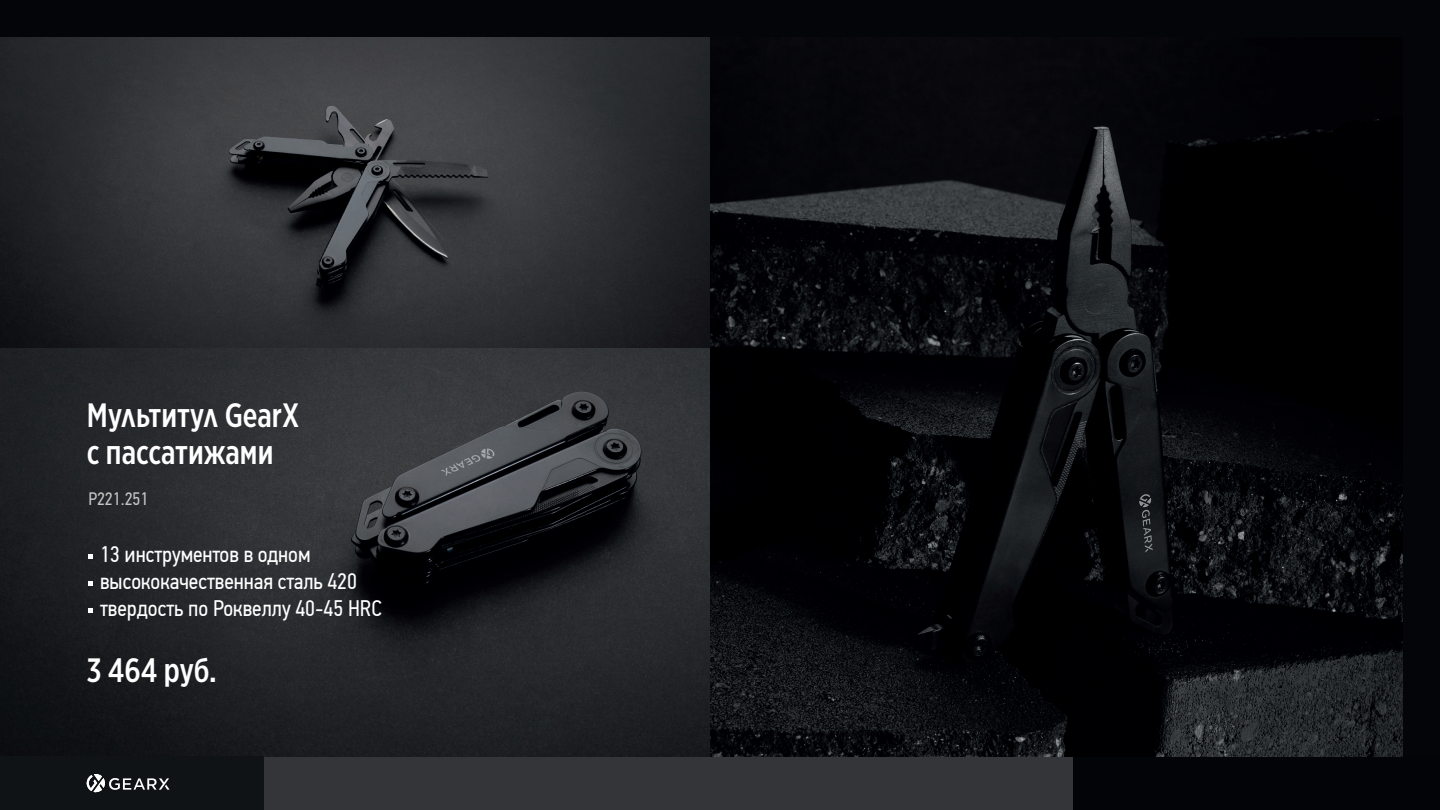
<style>
.page{position:relative;width:1440px;height:810px;background:#fff}
.page>*{position:absolute;margin:0;border:0;box-sizing:border-box;transform-origin:0 0}
.t1{font:500 33.75px/37.5px "Gotham X Narrow";color:#fff}
.t2{font:22.5px/27px "PF Din Text Cond Pro";color:#fff}
.t3{font:18px "PF Din Text Cond Pro";color:#c4c5c4}
</style>
<div class="page">
<div style="left:264px;top:298px;width:810px;height:512px;background:#333539"></div>
<div style="left:0;top:0;width:1440px;height:756px;background:#040508"></div>
<div style="left:1074px;top:756px;width:366px;height:54px;background:#020407"></div>
<img style="left:0;top:37px;width:1402px;height:719px">
<svg style="left:88px;top:555px;width:5px;height:4px"></svg>
<svg style="left:88px;top:582px;width:5px;height:4px"></svg>
<svg style="left:88px;top:608px;width:5px;height:4px"></svg>
<div style="left:0;top:756px;width:264px;height:54px;background:#101315"></div>
<svg style="left:87px;top:774px;width:83px;height:19px"></svg>
<h1 class="t1" style="left:87px;top:396px;width:214px">Мультитул GearX с пассатижами</h1>
<p class="t3" style="left:88px;top:488px;width:62px">P221.251</p>
<p class="t2" style="left:100px;top:541px;width:283px">13 инструментов в одном высококачественная сталь 420 твердость по Роквеллу 40-45 HRC</p>
<h1 class="t1" style="left:87px;top:651px;width:131px">3 464 руб.</h1>
</div>
